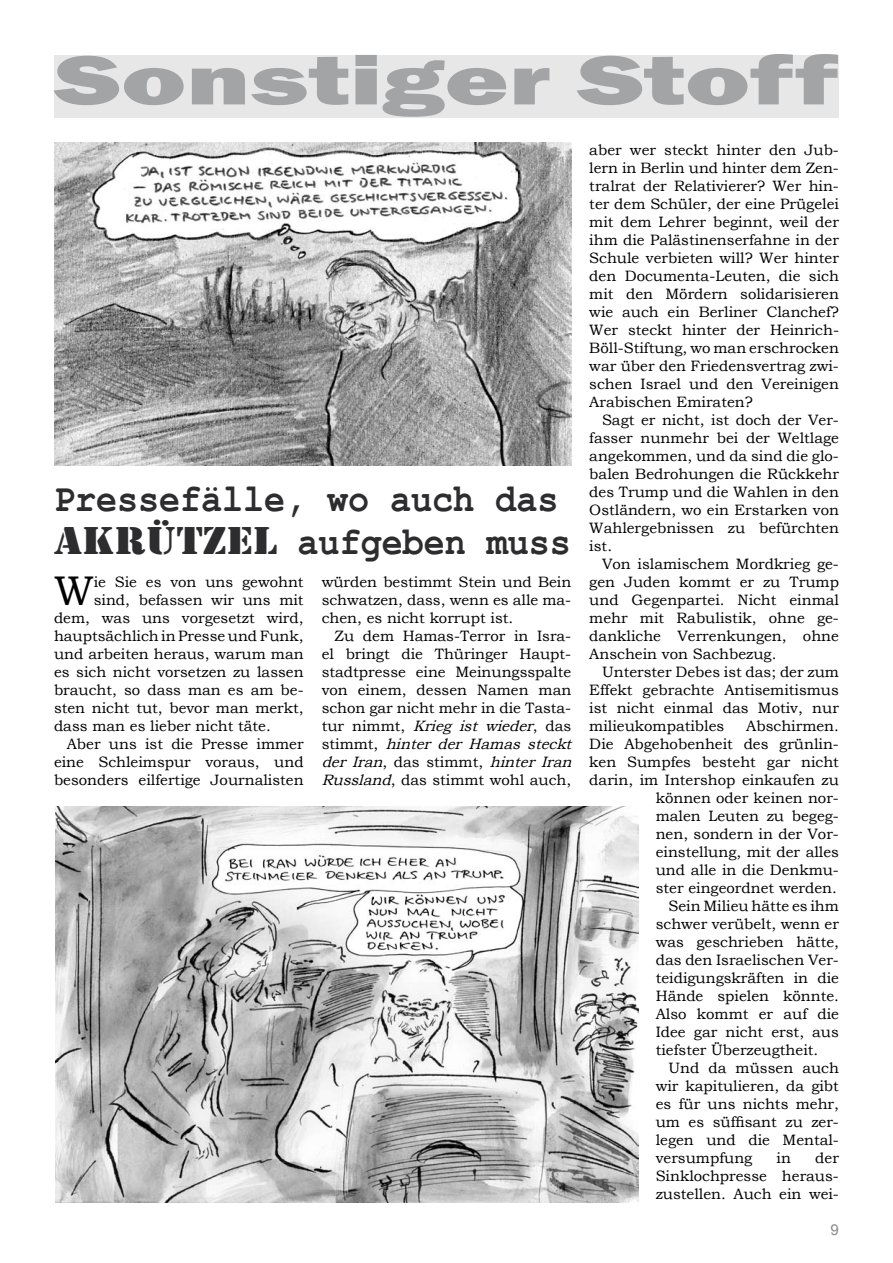
<style>
.page{position:relative;width:893px;height:1263px;background:#fff}
.page>*{position:absolute;margin:0;border:0;box-sizing:border-box;transform-origin:0 0}
.t1{font:800 72px "Franklin Gothic";color:#a2a4a6;scale:1.52 1}
.t2{font:41.4px "Bookman Old Style";color:#000}
.t3{font:700 40.2px/43.5px "Courier New";color:#2d2c2e;scale:.87 1}
.t4{font:15px/18px "Bookman Old Style";color:#000;text-align:justify}
.t5{font:15px "Arial";color:#898a8c}
.s1{font-family:"Stencil";font-weight:400}
.s2{font-style:italic}
</style>
<div class="page">
<div style="left:54px;top:55px;width:785px;height:63px;background:#e7e7e8"></div>
<img style="left:54px;top:142px;width:517px;height:323px">
<img style="left:55px;top:806px;width:584px;height:396px">
<h1 class="t1" style="left:55px;top:34px;width:517px">Sonstiger Stoff</h1>
<h3 class="t3" style="left:54px;top:475px;width:596px">Pressefälle, wo auch das<br><span class="s1">AKRÜTZEL</span> aufgeben muss</h3>
<h2 class="t2" style="left:54px;top:564px;width:41px">W</h2>
<p class="t4" style="left:94px;top:573px;width:211px">ie Sie es von uns gewohnt</p>
<p class="t4" style="left:322px;top:573px;width:251px">würden bestimmt Stein und Bein schwatzen, dass, wenn es alle ma&shy;chen, es nicht korrupt ist.</p>
<p class="t4" style="left:322px;top:627px;width:256px;text-align:center">Zu dem Hamas-Terror in Isra-<br>el bringt die Thüringer Haupt&shy;stadtpresse eine Meinungsspalte von einem, dessen Namen man schon gar nicht mehr in die Tasta&shy;t u r n i m m t , <span class="s2">Krieg ist wieder</span>, d a s s t i m m t , <span class="s2">hinter der Hamas steckt der Iran</span>, d a s s t i m m t , <span class="s2">hinter Iran<br>Russland</span>, das stimmt wohl auch,</p>
<p class="t4" style="left:94px;top:591px;width:211px">sind, befassen wir uns mit</p>
<p class="t4" style="left:54px;top:609px;width:251px">dem, was uns vorgesetzt wird,</p>
<p class="t4" style="left:54px;top:627px;width:251px">hauptsächlich in Presse und Funk,</p>
<p class="t4" style="left:54px;top:645px;width:251px">und arbeiten heraus, warum man</p>
<p class="t4" style="left:54px;top:663px;width:251px">es sich nicht vorsetzen zu lassen</p>
<p class="t4" style="left:54px;top:681px;width:251px">braucht, so dass man es am be-</p>
<p class="t4" style="left:54px;top:699px;width:251px">sten nicht tut, bevor man merkt,</p>
<p class="t4" style="left:54px;top:717px;width:218px">dass man es lieber nicht täte.</p>
<p class="t4" style="left:67px;top:735px;width:238px">Aber uns ist die Presse immer</p>
<p class="t4" style="left:54px;top:753px;width:251px">eine Schleimspur voraus, und</p>
<p class="t4" style="left:54px;top:771px;width:251px">besonders eilfertige Journalisten</p>
<p class="t4" style="left:589px;top:141px;width:251px">aber wer steckt hinter den Jub&shy;lern in Berlin und hinter dem Zen&shy;tralrat der Relativierer? Wer hin&shy;ter dem Schüler, der eine Prügelei mit dem Lehrer beginnt, weil der ihm die Palästinenserfahne in der Schule verbieten will? Wer hinter den Documenta-Leuten, die sich mit den Mördern solidarisieren wie auch ein Berliner Clanchef?<br>Wer steckt hinter der Heinrich-Böll-Stiftung, wo man erschrocken war über den Friedensvertrag zwi&shy;schen Israel und den Vereinigen Arabischen Emiraten?</p>
<p class="t4" style="left:589px;top:411px;width:251px;text-indent:13px">Sagt er nicht, ist doch der Ver&shy;fasser nunmehr bei der Weltlage angekommen, und da sind die glo&shy;balen Bedrohungen die Rückkehr des Trump und die Wahlen in den Ostländern, wo ein Erstarken von Wahlergebnissen zu befürchten ist.</p>
<p class="t4" style="left:589px;top:555px;width:251px;text-indent:13px">Von islamischem Mordkrieg ge&shy;gen Juden kommt er zu Trump und Gegenpartei. Nicht einmal mehr mit Rabulistik, ohne ge&shy;dankliche Verrenkungen, ohne Anschein von Sachbezug.</p>
<p class="t4" style="left:589px;top:663px;width:251px;text-indent:13px">Unterster Debes ist das; der zum Effekt gebrachte Antisemitismus ist nicht einmal das Motiv, nur milieukompatibles</p>
<p class="t4" style="left:746px;top:717px;width:94px">Abschirmen.</p>
<p class="t4" style="left:589px;top:735px;width:251px">Die Abgehobenheit des grünlin-</p>
<p class="t4" style="left:589px;top:753px;width:251px">ken Sumpfes besteht gar nicht</p>
<p class="t4" style="left:589px;top:771px;width:251px">darin, im Intershop einkaufen zu</p>
<p class="t4" style="left:656px;top:789px;width:185px">können oder keinen nor-</p>
<p class="t4" style="left:656px;top:807px;width:185px">malen Leuten zu begeg-</p>
<p class="t4" style="left:656px;top:825px;width:185px">nen, sondern in der Vor-</p>
<p class="t4" style="left:656px;top:843px;width:185px">einstellung, mit der alles</p>
<p class="t4" style="left:656px;top:861px;width:185px">und alle in die Denkmu-</p>
<p class="t4" style="left:656px;top:879px;width:183px">ster eingeordnet werden.</p>
<p class="t4" style="left:668px;top:897px;width:172px">Sein Milieu hätte es ihm</p>
<p class="t4" style="left:656px;top:915px;width:185px">schwer verübelt, wenn er</p>
<p class="t4" style="left:656px;top:933px;width:185px">was geschrieben hätte,</p>
<p class="t4" style="left:656px;top:951px;width:185px">das den Israelischen Ver-</p>
<p class="t4" style="left:656px;top:969px;width:185px">teidigungskräften in die</p>
<p class="t4" style="left:656px;top:987px;width:185px">Hände spielen könnte.</p>
<p class="t4" style="left:656px;top:1005px;width:185px">Also kommt er auf die</p>
<p class="t4" style="left:656px;top:1023px;width:185px">Idee gar nicht erst, aus</p>
<p class="t4" style="left:656px;top:1041px;width:164px">tiefster Überzeugtheit.</p>
<p class="t4" style="left:668px;top:1059px;width:172px">Und da müssen auch</p>
<p class="t4" style="left:656px;top:1077px;width:185px">wir kapitulieren, da gibt</p>
<p class="t4" style="left:656px;top:1095px;width:185px">es für uns nichts mehr,</p>
<p class="t4" style="left:656px;top:1113px;width:185px">um es süffisant zu zer-</p>
<p class="t4" style="left:656px;top:1131px;width:185px">legen und die Mental-</p>
<p class="t4" style="left:656px;top:1149px;width:98px">versumpfung</p>
<p class="t4" style="left:777px;top:1149px;width:16px">in</p>
<p class="t4" style="left:656px;top:1149px;width:185px;text-indent:160px">der Sinklochpresse heraus&shy;zustellen. Auch ein wei-</p>
<p class="t5" style="left:831px;top:1220px;width:10px">9</p>
</div>
